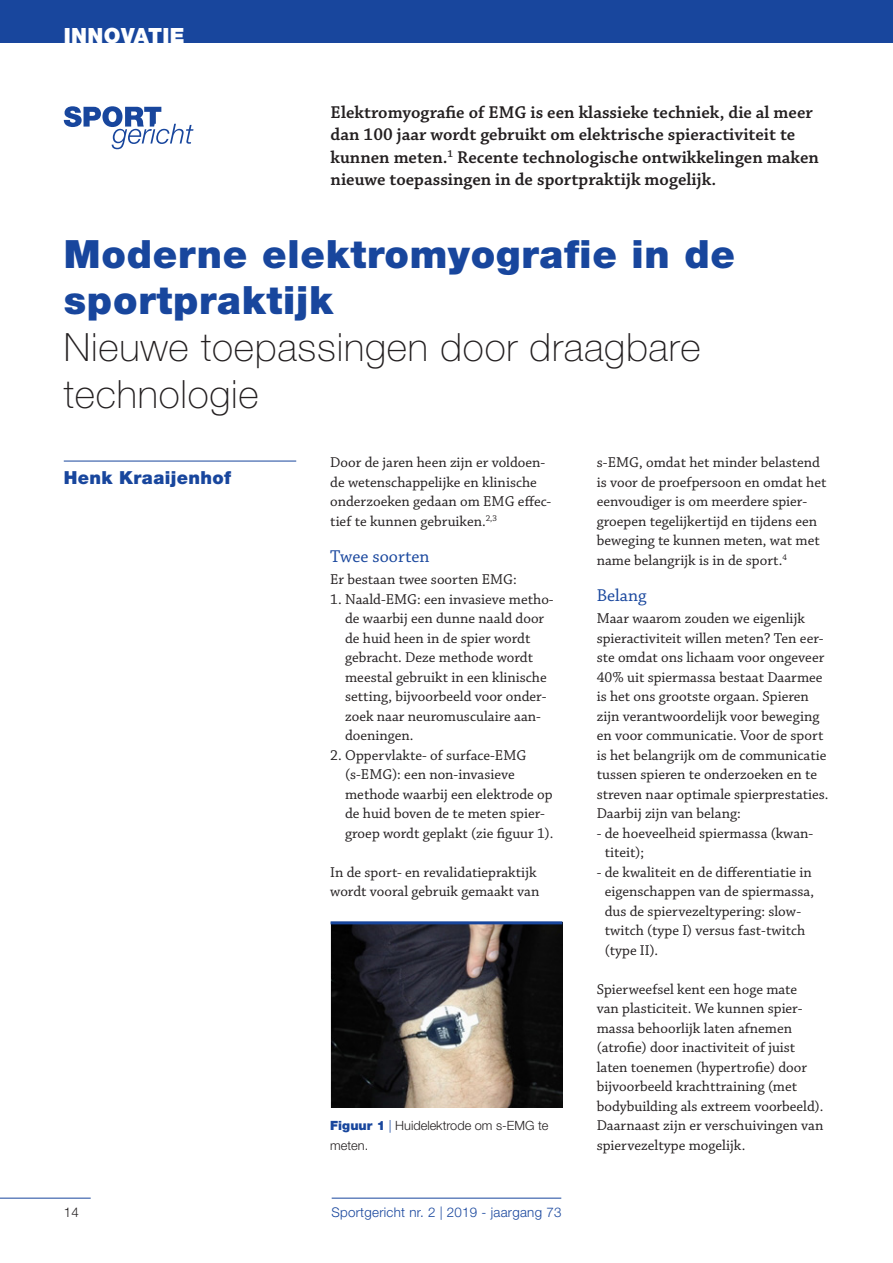
<style>
.page{position:relative;width:893px;height:1263px;background:#fff}
.page>*{position:absolute;margin:0;border:0;box-sizing:border-box;transform-origin:0 0}
.t1{font:100 39px/46.8px "Helvetica Neue LT Std";letter-spacing:.02em;color:#231f20}
._01_-_Kop{font:900 39px/46.8px "Helvetica Neue LT Std";letter-spacing:.02em;color:#18469d}
.t2{font:900 21px "Helvetica Neue LT Std";letter-spacing:.02em;color:#fff}
._02_-_Intro{font:600 18px/22.5px "Chaparral Pro";color:#231f20}
._04_-_Subkopje{font:18px "Chaparral Pro";color:#18469d}
.t3{font:900 18px "Helvetica Neue LT Std";letter-spacing:.02em;color:#18469d}
.t4{font:15px/19.5px "Chaparral Pro";color:#231f20}
.t5{font:300 13.35px "Helvetica Neue LT Std";letter-spacing:.02em;color:#18469d}
.t6{font:300 13.35px "Helvetica Neue LT Std";color:#231f20}
._00_-_Fotobijschrift{font:300 12.75px/19.5px "Helvetica Neue LT Std";color:#231f20}
.s1{font-weight:900;color:#18469d}
.s2{color:#18469d}
</style>
<div class="page">
<div style="left:0;top:0;width:893px;height:43px;background:#18469d"></div>
<hr style="left:0;top:1198px;width:91px;height:1px;background:#18469d">
<hr style="left:332px;top:1198px;width:229px;height:1px;background:#18469d">
<svg style="left:64px;top:106px;width:129px;height:43px"></svg>
<hr style="left:64px;top:461px;width:232px;height:1px;background:#18469d">
<img style="left:331px;top:924px;width:231px;height:183px">
<hr style="left:331px;top:921px;width:231px;height:3px;background:#18469d">
<p class="t2" style="left:64px;top:23px;width:122px">INNOVATIE</p>
<p class="_02_-_Intro" style="left:331px;top:101px;width:490px">Elektromyografie of EMG is een klassieke techniek, die al meer dan 100 jaar wordt gebruikt om elektrische spieractiviteit te kunnen meten.<sup>1</sup> Recente technologische ontwikkelingen maken nieuwe toepassingen in de sportpraktijk mogelijk.</p>
<p class="_01_-_Kop" style="left:64px;top:230px;width:673px">Moderne elektromyografie in de sportpraktijk</p>
<p class="t1" style="left:64px;top:324px;width:638px">Nieuwe toepassingen door draagbare technologie</p>
<p class="t3" style="left:64px;top:467px;width:169px">Henk Kraaijenhof</p>
<p class="t4" style="left:330px;top:453px;width:222px">Door de jaren heen zijn er voldoen&shy;de wetenschappelijke en klinische onderzoeken gedaan om EMG effec&shy;tief te kunnen gebruiken.<sup>2,3</sup></p>
<p class="_04_-_Subkopje" style="left:330px;top:546px;width:101px">Twee soorten</p>
<p class="t4" style="left:330px;top:570px;width:188px">Er bestaan twee soorten EMG:</p>
<p class="t4" style="left:345px;top:590px;width:210px;text-indent:-15px">1. Naald-EMG: een invasieve metho&shy;de waarbij een dunne naald door de huid heen in de spier wordt gebracht. Deze methode wordt meestal gebruikt in een klinische setting, bijvoorbeeld voor onder&shy;zoek naar neuromusculaire aan&shy;doeningen.</p>
<p class="t4" style="left:345px;top:746px;width:210px;text-indent:-15px">2. Oppervlakte- of surface-EMG (s-EMG): een non-invasieve methode waarbij een elektrode op de huid boven de te meten spier&shy;groep wordt geplakt (zie figuur 1).</p>
<p class="t4" style="left:330px;top:863px;width:211px">In de sport- en revalidatiepraktijk wordt vooral gebruik gemaakt van</p>
<p class="_00_-_Fotobijschrift" style="left:330px;top:1116px;width:220px"><span class="s1">Figuur 1</span> <span class="s2">|</span> Huidelektrode om s-EMG te meten.</p>
<p class="t6" style="left:64px;top:1204px;width:17px">14</p>
<p class="t5" style="left:331px;top:1204px;width:232px">Sportgericht nr. 2 | 2019 - jaargang 73</p>
<p class="t4" style="left:597px;top:453px;width:231px">s-EMG, omdat het minder belastend is voor de proefpersoon en omdat het eenvoudiger is om meerdere spier&shy;groepen tegelijkertijd en tijdens een beweging te kunnen meten, wat met name belangrijk is in de sport.<sup>4</sup></p>
<p class="_04_-_Subkopje" style="left:597px;top:585px;width:51px">Belang</p>
<p class="t4" style="left:597px;top:609px;width:233px">Maar waarom zouden we eigenlijk spieractiviteit willen meten? Ten eer&shy;ste omdat ons lichaam voor ongeveer 40% uit spiermassa bestaat Daarmee is het ons grootste orgaan. Spieren zijn verantwoordelijk voor beweging en voor communicatie. Voor de sport is het belangrijk om de communicatie tussen spieren te onderzoeken en te streven naar optimale spierprestaties.<br>Daarbij zijn van belang:</p>
<p class="t4" style="left:605px;top:824px;width:210px;text-indent:-8px">- de hoeveelheid spiermassa (kwan&shy;titeit);</p>
<p class="t4" style="left:605px;top:863px;width:211px;text-indent:-8px">- de kwaliteit en de differentiatie in eigenschappen van de spiermassa, dus de spiervezeltypering: slow&shy;twitch (type I) versus fast-twitch (type II).</p>
<p class="t4" style="left:597px;top:980px;width:228px">Spierweefsel kent een hoge mate<br>van plasticiteit. We kunnen spier&shy;massa behoorlijk laten afnemen (atrofie) door inactiviteit of juist laten toenemen (hypertrofie) door bijvoorbeeld krachttraining (met bodybuilding als extreem voorbeeld).<br>Daarnaast zijn er verschuivingen van spiervezeltype mogelijk.</p>
</div>
